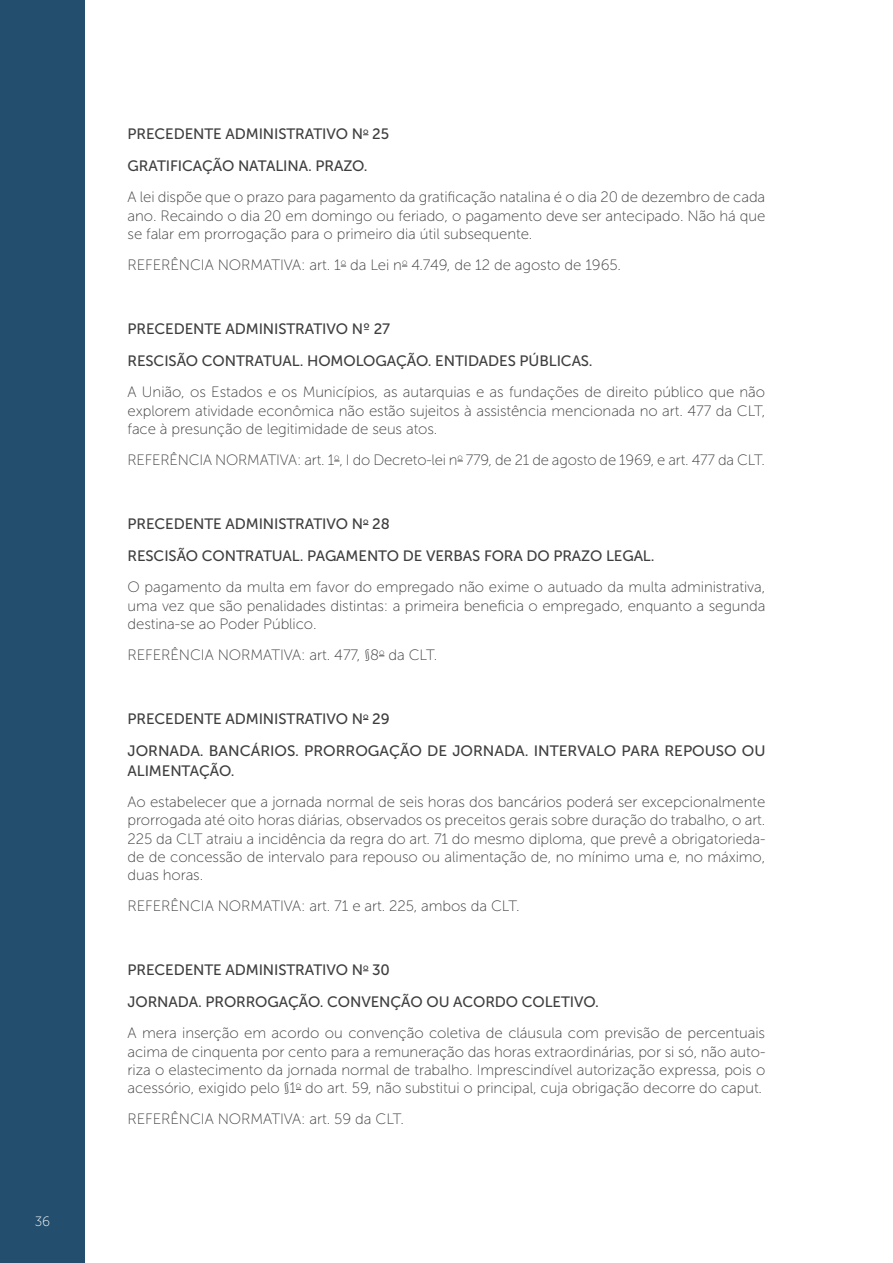
<style>
.page{position:relative;width:893px;height:1263px;background:#fff}
.page>*{position:absolute;margin:0;border:0;box-sizing:border-box;transform-origin:0 0}
.t1{font:15px/18.3px "Museo Sans 100";letter-spacing:-.005em;color:#3e3e3f;text-align:justify}
.t2{font:15px/32.5px "Museo Sans 500";letter-spacing:-.005em;color:#3e3e3f}
.t3{font:13.5px "Museo Sans 100";color:#fff}
</style>
<div class="page">
<div style="left:0;top:0;width:85px;height:1263px;background:#234e6e"></div>
<p class="t3" style="left:35px;top:1214px;width:17px">36</p>
<p class="t2" style="left:128px;top:117px;width:263px">PRECEDENTE ADMINISTRATIVO N<sup>o</sup> 25<br>GRATIFICAÇÃO NATALINA. PRAZO.</p>
<p class="t1" style="left:128px;top:188px;width:639px">A lei dispõe que o prazo para pagamento da gratificação natalina é o dia 20 de dezembro de cada ano. Recaindo o dia 20 em domingo ou feriado, o pagamento deve ser antecipado. Não há que se falar em prorrogação para o primeiro dia útil subsequente.</p>
<p class="t1" style="left:128px;top:256px;width:495px">REFERÊNCIA NORMATIVA: art. 1<sup>o</sup> da Lei n<sup>o</sup> 4.749, de 12 de agosto de 1965.</p>
<p class="t2" style="left:128px;top:312px;width:467px">PRECEDENTE ADMINISTRATIVO Nº 27<br>RESCISÃO CONTRATUAL. HOMOLOGAÇÃO. ENTIDADES PÚBLICAS.</p>
<p class="t1" style="left:128px;top:383px;width:639px">A União, os Estados e os Municípios, as autarquias e as fundações de direito público que não explorem atividade econômica não estão sujeitos à assistência mencionada no art. 477 da CLT, face à presunção de legitimidade de seus atos.</p>
<p class="t1" style="left:128px;top:451px;width:639px">REFERÊNCIA NORMATIVA: art. 1<sup>o</sup>, I do Decreto-lei n<sup>o</sup> 779, de 21 de agosto de 1969, e art. 477 da CLT.</p>
<p class="t2" style="left:128px;top:507px;width:529px">PRECEDENTE ADMINISTRATIVO N<sup>o</sup> 28<br>RESCISÃO CONTRATUAL. PAGAMENTO DE VERBAS FORA DO PRAZO LEGAL.</p>
<p class="t1" style="left:128px;top:578px;width:639px">O pagamento da multa em favor do empregado não exime o autuado da multa administrativa, uma vez que são penalidades distintas: a primeira beneficia o empregado, enquanto a segunda destina-se ao Poder Público.</p>
<p class="t1" style="left:128px;top:646px;width:311px">REFERÊNCIA NORMATIVA: art. 477, §8<sup>o</sup> da CLT.</p>
<p class="t2" style="left:128px;top:702px;width:639px">PRECEDENTE ADMINISTRATIVO N<sup>o</sup> 29<br>JORNADA. BANCÁRIOS. PRORROGAÇÃO DE JORNADA. INTERVALO PARA REPOUSO OU</p>
<p class="t2" style="left:128px;top:754px;width:109px">ALIMENTAÇÃO.</p>
<p class="t1" style="left:128px;top:793px;width:639px">Ao estabelecer que a jornada normal de seis horas dos bancários poderá ser excepcionalmente prorrogada até oito horas diárias, observados os preceitos gerais sobre duração do trabalho, o art.<br>225 da CLT atraiu a incidência da regra do art. 71 do mesmo diploma, que prevê a obrigatorieda&shy;de de concessão de intervalo para repouso ou alimentação de, no mínimo uma e, no máximo, duas horas.</p>
<p class="t1" style="left:128px;top:897px;width:394px">REFERÊNCIA NORMATIVA: art. 71 e art. 225, ambos da CLT.</p>
<p class="t2" style="left:128px;top:953px;width:473px">PRECEDENTE ADMINISTRATIVO N<sup>o</sup> 30<br>JORNADA. PRORROGAÇÃO. CONVENÇÃO OU ACORDO COLETIVO.</p>
<p class="t1" style="left:128px;top:1024px;width:639px">A mera inserção em acordo ou convenção coletiva de cláusula com previsão de percentuais acima de cinquenta por cento para a remuneração das horas extraordinárias, por si só, não auto&shy;riza o elastecimento da jornada normal de trabalho. Imprescindível autorização expressa, pois o acessório, exigido pelo §1<sup>o</sup> do art. 59, não substitui o principal, cuja obrigação decorre do caput.</p>
<p class="t1" style="left:128px;top:1110px;width:278px">REFERÊNCIA NORMATIVA: art. 59 da CLT.</p>
</div>
